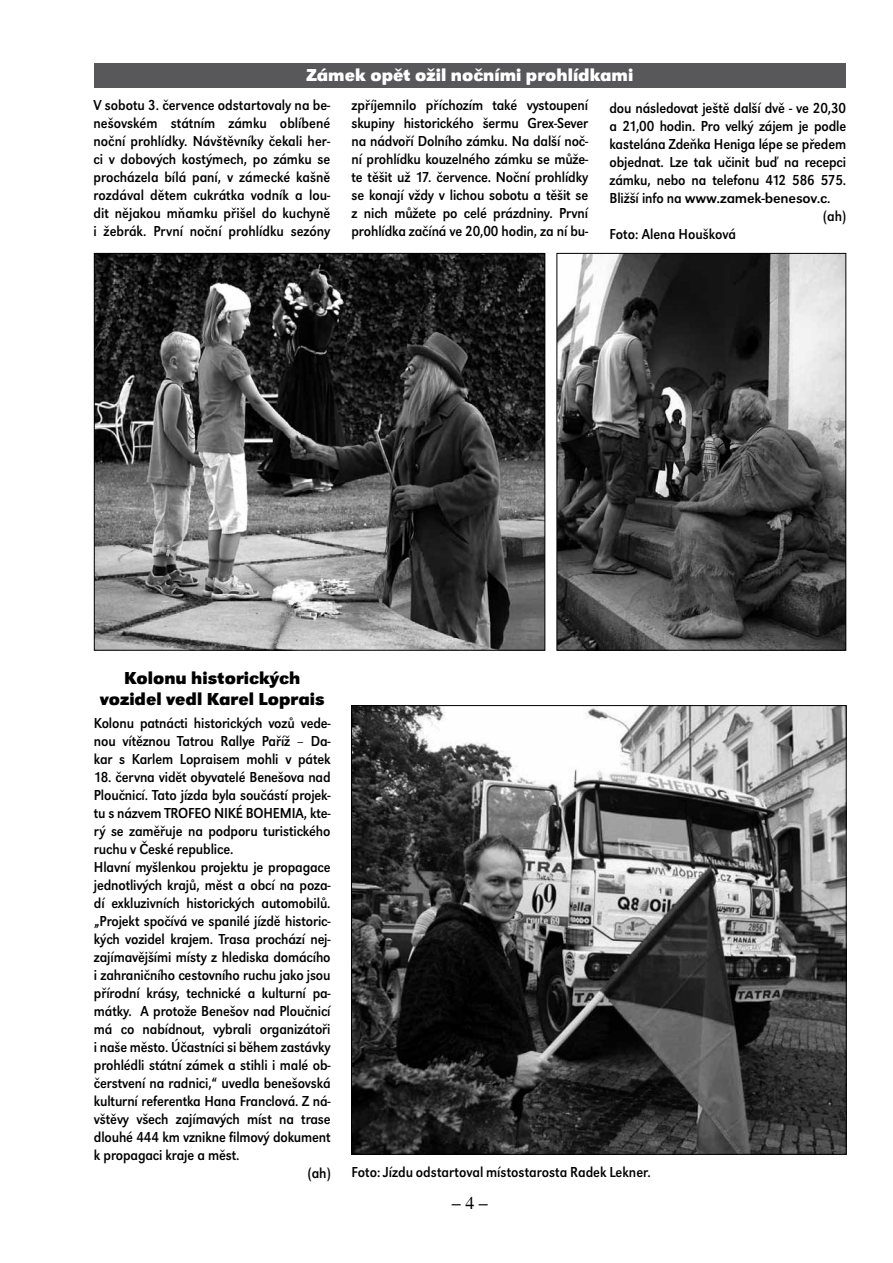
<style>
.page{position:relative;width:893px;height:1263px;background:#fff}
.page>*{position:absolute;margin:0;border:0;box-sizing:border-box;transform-origin:0 0}
.t1{font:700 18px/21.6px "URW Grotesk TOT";color:#000;text-align:center}
.t2{font:700 18px "URW Grotesk TOT";color:#fff}
.t3{font:18px "Times";color:#000}
.t4{font:15px/18px "URW Grotesk TOT";letter-spacing:-.01em;color:#000;text-align:justify;scale:.9 1}
</style>
<div class="page">
<div style="left:94px;top:64px;width:752px;height:24px;background:#58585a"></div>
<img style="left:96px;top:255px;width:447px;height:394px">
<img style="left:558px;top:255px;width:286px;height:394px">
<div style="left:556px;top:253px;width:290px;height:398px;border:1px solid #000"></div>
<img style="left:353px;top:707px;width:492px;height:446px">
<p class="t2" style="left:306px;top:64px;width:328px">Zámek opět ožil nočními prohlídkami</p>
<p class="t4" style="left:94px;top:96px;width:265px">V sobotu 3. července odstartovaly na be&shy;nešovském státním zámku oblíbené noční prohlídky. Návštěvníky čekali her&shy;ci v dobových kostýmech, po zámku se procházela bílá paní, v zámecké kašně rozdával dětem cukrátka vodník a lou&shy;dit nějakou mňamku přišel do kuchyně i žebrák. První noční prohlídku sezóny</p>
<p class="t4" style="left:352px;top:96px;width:265px">zpříjemnilo příchozím také vystoupení skupiny historického šermu Grex-Sever na nádvoří Dolního zámku. Na další noč&shy;ní prohlídku kouzelného zámku se může&shy;te těšit už 17. července. Noční prohlídky se konají vždy v lichou sobotu a těšit se z nich můžete po celé prázdniny. První prohlídka začíná ve 20,00 hodin, za ní bu-</p>
<p class="t4" style="left:609px;top:99px;width:264px">dou následovat ještě další dvě - ve 20,30</p>
<p class="t4" style="left:609px;top:117px;width:264px">a 21,00 hodin. Pro velký zájem je podle</p>
<p class="t4" style="left:609px;top:135px;width:264px">kastelána Zdeňka Heniga lépe se předem</p>
<p class="t4" style="left:609px;top:153px;width:264px">objednat. Lze tak učinit buď na recepci</p>
<p class="t4" style="left:609px;top:171px;width:265px">zámku, nebo na telefonu 412 586 575.</p>
<p class="t4" style="left:609px;top:189px;width:247px">Bližší info na www.zamek-benesov.c.</p>
<p class="t4" style="left:823px;top:207px;width:27px">(ah)</p>
<p class="t4" style="left:609px;top:225px;width:142px">Foto: Alena Houšková</p>
<p class="t1" style="left:100px;top:667px;width:226px">Kolonu historických vozidel vedl Karel Loprais</p>
<p class="t4" style="left:94px;top:713px;width:264px">Kolonu patnácti historických vozů vede&shy;nou vítěznou Tatrou Rallye Paříž – Da&shy;kar s Karlem Lopraisem mohli v pátek</p>
<p class="t4" style="left:94px;top:767px;width:265px">18. června vidět obyvatelé Benešova nad</p>
<p class="t4" style="left:94px;top:785px;width:264px">Ploučnicí. Tato jízda byla součástí projek-</p>
<p class="t4" style="left:94px;top:803px;width:264px">tu s názvem TROFEO NIKÉ BOHEMIA, kte-</p>
<p class="t4" style="left:94px;top:821px;width:264px">rý se zaměřuje na podporu turistického</p>
<p class="t4" style="left:94px;top:839px;width:156px">ruchu v České republice.</p>
<p class="t4" style="left:94px;top:857px;width:264px">Hlavní myšlenkou projektu je propagace</p>
<p class="t4" style="left:94px;top:875px;width:265px">jednotlivých krajů, měst a obcí na poza-</p>
<p class="t4" style="left:94px;top:893px;width:264px">dí exkluzivních historických automobilů.</p>
<p class="t4" style="left:94px;top:911px;width:264px">„Projekt spočívá ve spanilé jízdě historic-</p>
<p class="t4" style="left:94px;top:929px;width:264px">kých vozidel krajem. Trasa prochází nej-</p>
<p class="t4" style="left:94px;top:947px;width:264px">zajímavějšími místy z hlediska domácího</p>
<p class="t4" style="left:94px;top:965px;width:264px">i zahraničního cestovního ruchu jako jsou</p>
<p class="t4" style="left:94px;top:983px;width:265px">přírodní krásy, technické a kulturní pa-</p>
<p class="t4" style="left:94px;top:1001px;width:264px">mátky. A protože Benešov nad Ploučnicí</p>
<p class="t4" style="left:94px;top:1019px;width:264px">má co nabídnout, vybrali organizátoři</p>
<p class="t4" style="left:94px;top:1037px;width:264px">i naše město. Účastníci si během zastávky</p>
<p class="t4" style="left:94px;top:1055px;width:264px">prohlédli státní zámek a stihli i malé ob-</p>
<p class="t4" style="left:94px;top:1073px;width:265px">čerstvení na radnici,“ uvedla benešovská</p>
<p class="t4" style="left:94px;top:1091px;width:264px">kulturní referentka Hana Franclová. Z ná-</p>
<p class="t4" style="left:94px;top:1109px;width:265px">vštěvy všech zajímavých míst na trase</p>
<p class="t4" style="left:94px;top:1127px;width:264px">dlouhé 444 km vznikne filmový dokument</p>
<p class="t4" style="left:94px;top:1145px;width:163px">k propagaci kraje a měst.</p>
<p class="t4" style="left:308px;top:1163px;width:383px">(ah) Foto: Jízdu odstartoval místostarosta Radek Lekner.</p>
<p class="t3" style="left:452px;top:1193px;width:37px">– 4 –</p>
</div>
